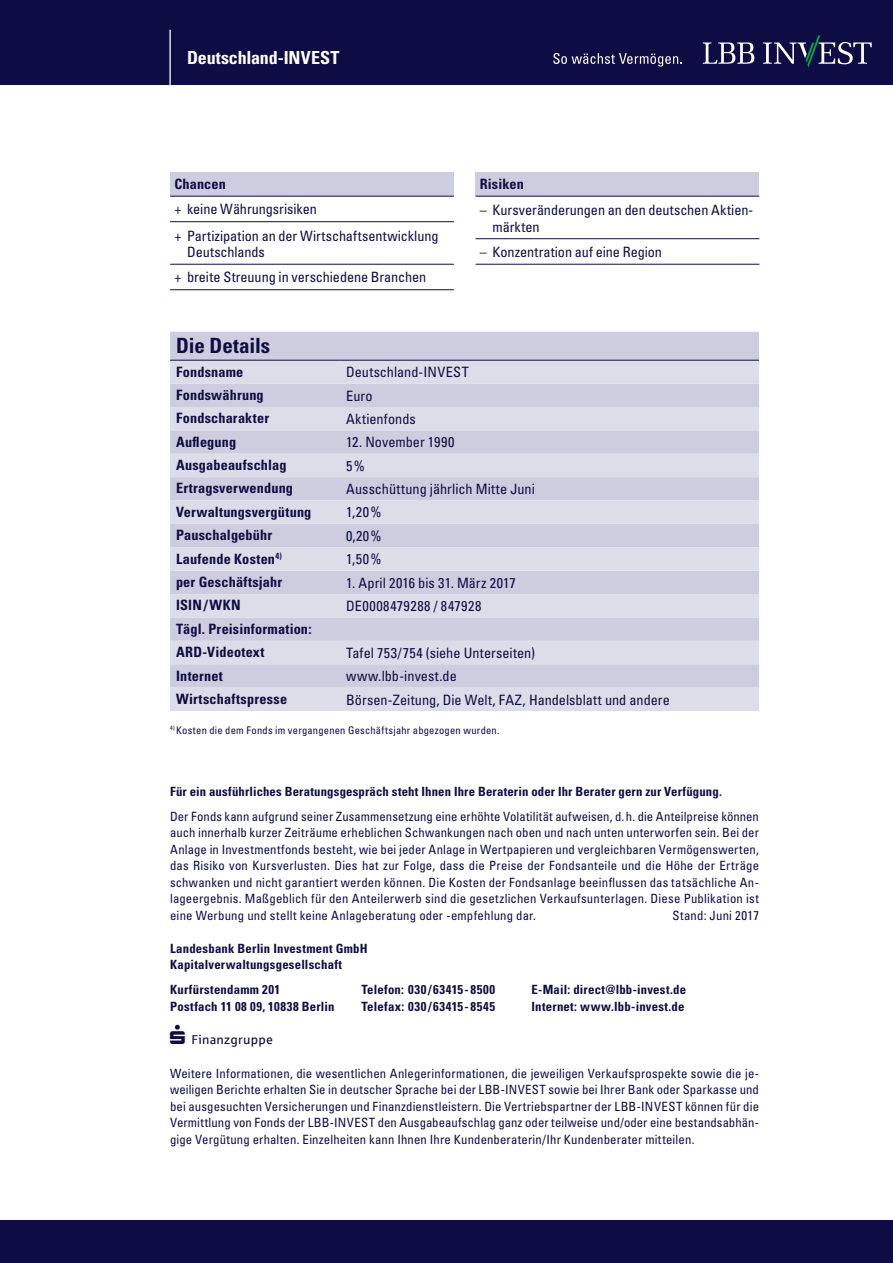
<style>
.page{position:relative;width:893px;height:1263px;background:#fff}
.page>*{position:absolute;margin:0;border:0;box-sizing:border-box;transform-origin:0 0}
.t1{font:700 condensed 21px "Univers";letter-spacing:-.005em;color:#0e0d43}
.t2{font:700 condensed 18px "Univers";letter-spacing:-.005em;color:#fff}
.t3{font:condensed 14.25px/26.8px "Univers";color:#0e0d43}
.t4{font:700 condensed 14.25px/23.4px "Univers";letter-spacing:.01em;color:#0e0d43}
.t5{font:condensed 14.25px "Univers";letter-spacing:.04em;color:#0e0d43}
.t6{font:condensed 12.75px/16.5px "Univers";letter-spacing:.015em;color:#0e0d43;text-align:justify}
.t7{font:700 condensed 12.75px/16.5px "Univers";letter-spacing:.015em;color:#0e0d43}
.t8{font:12.75px "Sparkasse Rg";letter-spacing:.015em;color:#0e0d43}
.t9{font:condensed 10.5px "Univers";letter-spacing:.02em;color:#0e0d43}
</style>
<div class="page">
<div style="left:0;top:0;width:893px;height:85px;background:#0e0d43"></div>
<hr style="left:169px;top:30px;width:2px;height:55px;background:#fff">
<div style="left:0;top:1220px;width:893px;height:43px;background:#0e0d43"></div>
<svg style="left:553px;top:53px;width:128px;height:14px"></svg>
<svg style="left:703px;top:42px;width:51px;height:22px"></svg>
<svg style="left:763px;top:35px;width:109px;height:32px"></svg>
<div style="left:170px;top:332px;width:589px;height:28px;background:#cdcddf"></div>
<svg style="left:170px;top:361px;width:589px;height:350px;background:#d5d5e4"></svg>
<hr style="left:170px;top:360px;width:170px;height:1px;background:#0e0d43">
<hr style="left:340px;top:360px;width:419px;height:1px;background:#0e0d43">
<div style="left:170px;top:173px;width:284px;height:23px;background:#cdcddf"></div>
<hr style="left:170px;top:196px;width:284px;height:1px;background:#0e0d43">
<hr style="left:170px;top:221px;width:284px;height:1px;background:#0e0d43">
<hr style="left:170px;top:264px;width:284px;height:1px;background:#0e0d43">
<hr style="left:170px;top:289px;width:284px;height:1px;background:#0e0d43">
<div style="left:476px;top:173px;width:283px;height:23px;background:#cdcddf"></div>
<hr style="left:476px;top:196px;width:283px;height:1px;background:#0e0d43">
<hr style="left:476px;top:238px;width:283px;height:1px;background:#0e0d43">
<hr style="left:476px;top:264px;width:283px;height:1px;background:#0e0d43">
<h2 class="t2" style="left:187px;top:46px;width:154px">Deutschland-INVEST</h2>
<p class="t4" style="left:174px;top:172px;width:53px">Chancen</p>
<p class="t3" style="left:174px;top:195px;width:266px">+ keine Währungsrisiken<br>+ Partizipation an der Wirtschaftsentwicklung</p>
<p class="t3" style="left:174px;top:239px;width:253px;line-height:24.8px;text-indent:13px">Deutschlands<br>+ breite Streuung in verschiedene Branchen</p>
<p class="t4" style="left:480px;top:172px;width:46px">Risiken</p>
<p class="t3" style="left:493px;top:201px;width:262px;line-height:16.5px;text-indent:-13px">– Kursveränderungen an den deutschen Aktien&shy;märkten</p>
<p class="t3" style="left:480px;top:238px;width:184px">– Konzentration auf eine Region</p>
<h1 class="t1" style="left:176px;top:333px;width:96px">Die Details</h1>
<p class="t4" style="left:176px;top:359px;width:69px">Fondsname</p>
<p class="t3" style="left:346px;top:358px;width:124px">Deutschland-INVEST</p>
<p class="t4" style="left:176px;top:383px;width:89px">Fondswährung</p>
<p class="t3" style="left:346px;top:382px;width:28px">Euro</p>
<p class="t4" style="left:176px;top:406px;width:95px">Fondscharakter</p>
<p class="t3" style="left:346px;top:405px;width:71px">Aktienfonds</p>
<p class="t4" style="left:176px;top:430px;width:62px">Auflegung</p>
<p class="t3" style="left:346px;top:428px;width:110px">12. November 1990</p>
<p class="t4" style="left:176px;top:453px;width:112px">Ausgabeaufschlag</p>
<p class="t3" style="left:346px;top:452px;width:20px">5%</p>
<p class="t4" style="left:176px;top:476px;width:119px">Ertragsverwendung</p>
<p class="t3" style="left:346px;top:475px;width:190px">Ausschüttung jährlich Mitte Juni</p>
<p class="t4" style="left:176px;top:500px;width:137px">Verwaltungsvergütung</p>
<p class="t3" style="left:346px;top:499px;width:37px">1,20%</p>
<p class="t4" style="left:176px;top:523px;width:98px">Pauschalgebühr</p>
<p class="t3" style="left:346px;top:522px;width:37px">0,20%</p>
<p class="t4" style="left:176px;top:547px;width:107px">Laufende Kosten<sup>4)</sup></p>
<p class="t3" style="left:346px;top:545px;width:37px">1,50%</p>
<p class="t4" style="left:176px;top:570px;width:108px">per Geschäftsjahr</p>
<p class="t3" style="left:346px;top:569px;width:171px">1. April 2016 bis 31. März 2017</p>
<p class="t4" style="left:176px;top:593px;width:66px">ISIN/WKN</p>
<p class="t5" style="left:346px;top:597px;width:137px">DE0008479288 / 847928</p>
<p class="t4" style="left:176px;top:617px;width:137px">Tägl. Preisinformation:<br>ARD-Videotext</p>
<p class="t3" style="left:346px;top:639px;width:191px">Tafel 753/754 (siehe Unterseiten)</p>
<p class="t4" style="left:176px;top:663px;width:48px">Internet</p>
<p class="t3" style="left:346px;top:662px;width:112px">www.lbb-invest.de</p>
<p class="t4" style="left:176px;top:687px;width:113px">Wirtschaftspresse</p>
<p class="t3" style="left:346px;top:686px;width:325px">Börsen-Zeitung, Die Welt, FAZ, Handelsblatt und andere</p>
<p class="t9" style="left:170px;top:723px;width:331px"><sup>4)</sup> Kosten die dem Fonds im vergangenen Geschäftsjahr abgezogen wurden.</p>
<p class="t7" style="left:170px;top:783px;width:553px">Für ein ausführliches Beratungsgespräch steht Ihnen Ihre Beraterin oder Ihr Berater gern zur Verfügung.</p>
<p class="t6" style="left:170px;top:808px;width:590px">Der Fonds kann aufgrund seiner Zusammensetzung eine erhöhte Volatilität aufweisen, d.h. die Anteilpreise können auch innerhalb kurzer Zeiträume erheblichen Schwankungen nach oben und nach unten unterworfen sein. Bei der Anlage in Investmentfonds besteht, wie bei jeder Anlage in Wertpapieren und vergleichbaren Vermögenswerten, das Risiko von Kursverlusten. Dies hat zur Folge, dass die Preise der Fondsanteile und die Höhe der Erträge schwanken und nicht garantiert werden können. Die Kosten der Fondsanlage beeinflussen das tatsächliche An&shy;lageergebnis. Maßgeblich für den Anteilerwerb sind die gesetzlichen Verkaufsunterlagen. Diese Publikation ist eine Werbung und stellt keine Anlageberatung oder -empfehlung dar.</p>
<p class="t6" style="left:672px;top:907px;width:88px">Stand: Juni 2017</p>
<p class="t7" style="left:170px;top:940px;width:199px">Landesbank Berlin Investment GmbH<br>Kapitalverwaltungsgesellschaft</p>
<p class="t7" style="left:170px;top:981px;width:112px">Kurfürstendamm 201</p>
<p class="t7" style="left:361px;top:981px;width:135px">Telefon: 030/63415-8500</p>
<p class="t7" style="left:531px;top:981px;width:156px">E-Mail: direct@lbb-invest.de</p>
<p class="t7" style="left:170px;top:998px;width:166px">Postfach 11 08 09, 10838 Berlin</p>
<p class="t7" style="left:361px;top:998px;width:135px">Telefax: 030/63415-8545</p>
<p class="t7" style="left:531px;top:998px;width:155px">Internet: www.lbb-invest.de</p>
<p class="t8" style="left:192px;top:1032px;width:83px">Finanzgruppe</p>
<p class="t6" style="left:170px;top:1065px;width:590px">Weitere Informationen, die wesentlichen Anlegerinformationen, die jeweiligen Verkaufsprospekte sowie die je&shy;weiligen Berichte erhalten Sie in deutscher Sprache bei der LBB-INVEST sowie bei Ihrer Bank oder Sparkasse und bei ausgesuchten Versicherungen und Finanzdienstleistern. Die Vertriebspartner der LBB-INVEST können für die Vermittlung von Fonds der LBB-INVEST den Ausgabeaufschlag ganz oder teilweise und/oder eine bestandsabhän&shy;gige Vergütung erhalten. Einzelheiten kann Ihnen Ihre Kundenberaterin/Ihr Kundenberater mitteilen.</p>
</div>
